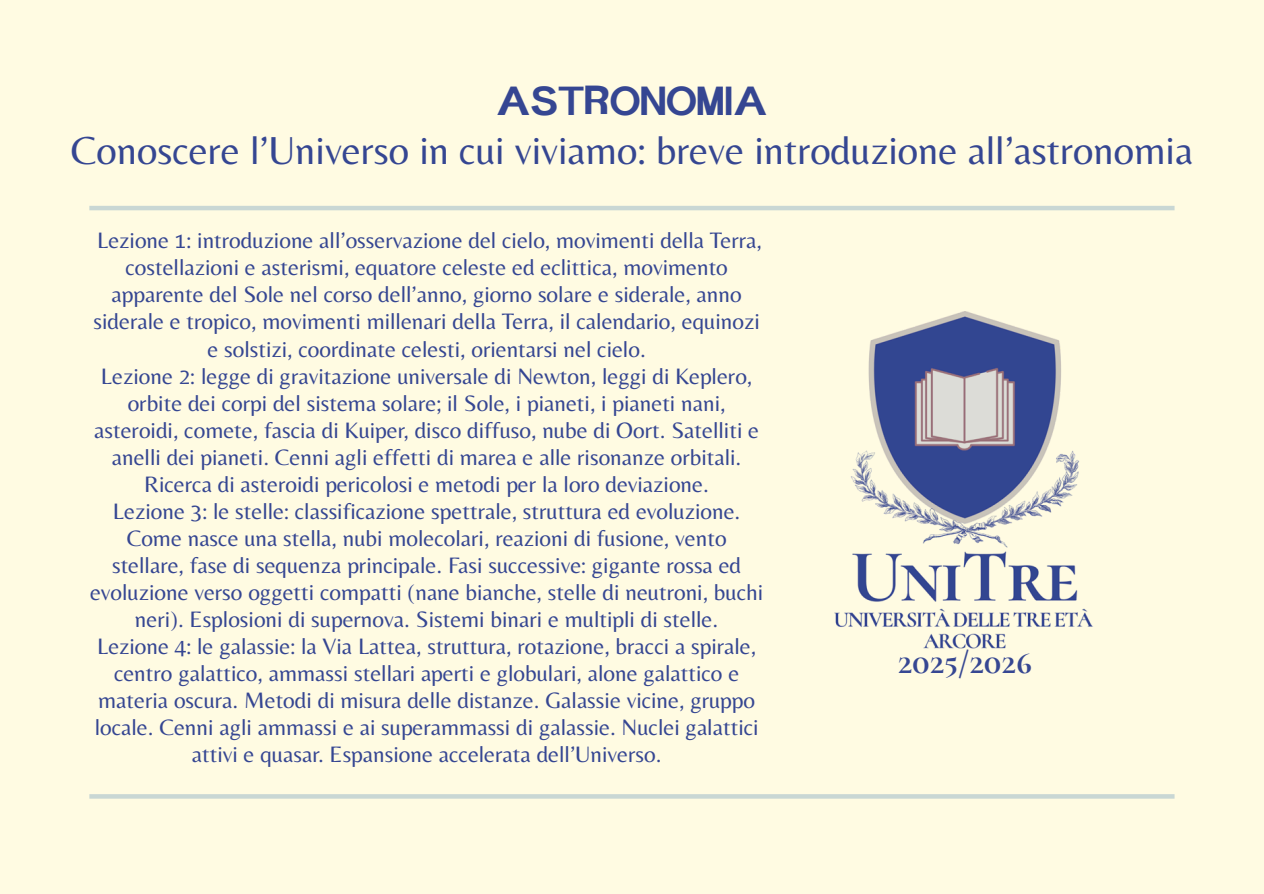
<style>
.page{position:relative;width:1264px;height:894px;background:#fff}
.page>*{position:absolute;margin:0;border:0;box-sizing:border-box;transform-origin:0 0}
.t1{font:40.5px "Belleza";color:#354692}
.t2{font:40.5px "Baekmuk Headline";color:#354692}
.t3{font:700 32.1px "Cormorant SC";color:#364792}
.t4{font:23.25px/27px "Belleza";color:#354692;text-align:center}
</style>
<div class="page">
<div style="left:0;top:0;width:1263px;height:893px;background:#fffbe2"></div>
<hr style="left:89px;top:206px;width:1085px;height:4px;background:#c9d7d4">
<hr style="left:89px;top:794px;width:1085px;height:4px;background:#c9d7d4">
<img style="left:834px;top:311px;width:259px;height:338px">
<h1 class="t2" style="left:496px;top:83px;width:272px">ASTRONOMIA</h1>
<h1 class="t1" style="left:71px;top:127px;width:1123px">Conoscere l’Universo in cui viviamo: breve introduzione all’astronomia</h1>
<p class="t4" style="left:90px;top:226px;width:674px">Lezione 1: introduzione all’osservazione del cielo, movimenti della Terra, costellazioni e asterismi, equatore celeste ed eclittica, movimento apparente del Sole nel corso dell’anno, giorno solare e siderale, anno siderale e tropico, movimenti millenari della Terra, il calendario, equinozi e solstizi, coordinate celesti, orientarsi nel cielo.<br>Lezione 2: legge di gravitazione universale di Newton, leggi di Keplero, orbite dei corpi del sistema solare; il Sole, i pianeti, i pianeti nani, asteroidi, comete, fascia di Kuiper, disco diffuso, nube di Oort. Satelliti e anelli dei pianeti. Cenni agli effetti di marea e alle risonanze orbitali.<br>Ricerca di asteroidi pericolosi e metodi per la loro deviazione.<br>Lezione 3: le stelle: classificazione spettrale, struttura ed evoluzione.<br>Come nasce una stella, nubi molecolari, reazioni di fusione, vento stellare, fase di sequenza principale. Fasi successive: gigante rossa ed evoluzione verso oggetti compatti (nane bianche, stelle di neutroni, buchi neri). Esplosioni di supernova. Sistemi binari e multipli di stelle.<br>Lezione 4: le galassie: la Via Lattea, struttura, rotazione, bracci a spirale, centro galattico, ammassi stellari aperti e globulari, alone galattico e materia oscura. Metodi di misura delle distanze. Galassie vicine, gruppo locale. Cenni agli ammassi e ai superammassi di galassie. Nuclei galattici attivi e quasar. Espansione accelerata dell’Universo.</p>
<h2 class="t3" style="left:897px;top:643px;width:136px">2025/2026</h2>
</div>
